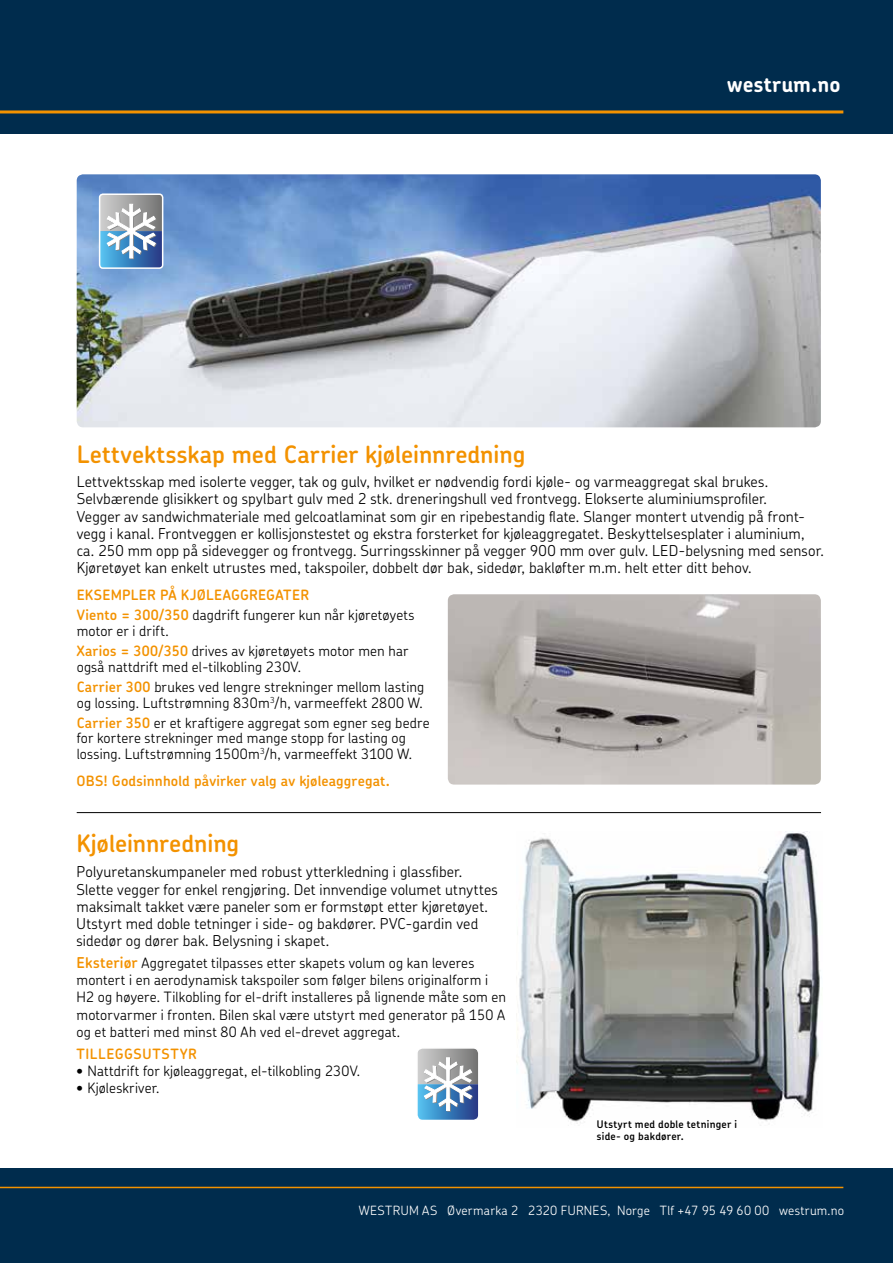
<style>
.page{position:relative;width:893px;height:1263px;background:#fff}
.page>*{position:absolute;margin:0;border:0;box-sizing:border-box;transform-origin:0 0}
.t1{font:600 24px "SKF Chevin";color:#f39200}
.t2{font:700 21px "SKF Chevin";letter-spacing:.01em;color:#fff}
.t3{font:300 15px/17.2px "SKF Chevin";letter-spacing:.01em;color:#000}
.t4{font:300 14.25px/17.2px "SKF Chevin";letter-spacing:.01em;color:#000}
.t5{font:600 14.25px/20px "SKF Chevin";letter-spacing:.015em;color:#f39200}
.t6{font:600 14.25px "SKF Chevin";letter-spacing:.05em;color:#f39200}
.t7{font:300 12.75px "SKF Chevin";letter-spacing:.025em;color:#fff}
.t8{font:600 10.5px/12px "SKF Chevin";letter-spacing:.025em;color:#000}
.s1{font-weight:300;color:#000}
.s2{font-weight:600;color:#f39200}
.s3{font-weight:600;font-size:15px;color:#f39200}
</style>
<div class="page">
<div style="left:0;top:1169px;width:893px;height:94px;background:#002c4d"></div>
<div style="left:0;top:0;width:893px;height:134px;background:#002c4d"></div>
<hr style="left:0;top:110px;width:843px;height:3px;background:#f39200">
<hr style="left:0;top:1187px;width:843px;height:1px;background:#f39200">
<img style="left:517px;top:831px;width:304px;height:293px">
<img style="left:77px;top:174px;width:744px;height:253px">
<svg style="left:102px;top:194px;width:61px;height:74px"></svg>
<div style="left:99px;top:193px;width:64px;height:76px;border:2px solid #fff;border-radius:3px"></div>
<svg style="left:418px;top:1049px;width:60px;height:70px"></svg>
<div style="left:416px;top:1047px;width:64px;height:74px;border:1px solid #fff;border-radius:6px"></div>
<img style="left:448px;top:594px;width:373px;height:190px">
<hr style="left:77px;top:812px;width:744px;height:1px;background:#000">
<h2 class="t2" style="left:727px;top:71px;width:115px">westrum.no</h2>
<h1 class="t1" style="left:77px;top:439px;width:450px">Lettvektsskap med Carrier kjøleinnredning</h1>
<p class="t3" style="left:77px;top:473px;width:749px">Lettvektsskap med isolerte vegger, tak og gulv, hvilket er nødvendig fordi kjøle- og varmeaggregat skal brukes.<br>Selvbærende glisikkert og spylbart gulv med 2 stk. dreneringshull ved frontvegg. Elokserte aluminiumsprofiler.<br>Vegger av sandwichmateriale med gelcoatlaminat som gir en ripebestandig flate. Slanger montert utvendig på front&shy;vegg i kanal. Frontveggen er kollisjonstestet og ekstra forsterket for kjøleaggregatet. Beskyttelsesplater i aluminium, ca. 250 mm opp på sidevegger og frontvegg. Surringsskinner på vegger 900 mm over gulv. LED-belysning med sensor.<br>Kjøretøyet kan enkelt utrustes med, takspoiler, dobbelt dør bak, sidedør, bakløfter m.m. helt etter ditt behov.</p>
<p class="t5" style="left:77px;top:585px;width:339px">EKSEMPLER PÅ KJØLEAGGREGATER<br>Viento = 300/350 <span class="s1">dagdrift fungerer kun når kjøretøyets</span></p>
<p class="t4" style="left:77px;top:621px;width:333px;line-height:20px">motor er i drift.<br><span class="s2">Xarios = 300/350</span> drives av kjøretøyets motor men har</p>
<p class="t4" style="left:77px;top:656px;width:349px;line-height:20px">også nattdrift med el-tilkobling 230V.<br><span class="s2">Carrier 300</span> brukes ved lengre strekninger mellom lasting</p>
<p class="t4" style="left:77px;top:692px;width:354px;line-height:20px">og lossing. Luftstrømning 830m<sup>3</sup>/h, varmeeffekt 2800 W.<br><span class="s2">Carrier 350</span> er et kraftigere aggregat som egner seg bedre</p>
<p class="t4" style="left:77px;top:730px;width:337px;line-height:15.8px">for kortere strekninger med mange stopp for lasting og lossing. Luftstrømning 1500m<sup>3</sup>/h, varmeeffekt 3100 W.</p>
<p class="t5" style="left:77px;top:770px;width:315px">OBS! Godsinnhold påvirker valg av kjøleaggregat.</p>
<h1 class="t1" style="left:77px;top:828px;width:164px">Kjøleinnredning</h1>
<p class="t3" style="left:77px;top:863px;width:423px">Polyuretanskumpaneler med robust ytterkledning i glassfiber.<br>Slette vegger for enkel rengjøring. Det innvendige volumet utnyttes maksimalt takket være paneler som er formstøpt etter kjøretøyet.<br>Utstyrt med doble tetninger i side- og bakdører. PVC-gardin ved sidedør og dører bak. Belysning i skapet.</p>
<p class="t4" style="left:77px;top:954px;width:431px"><span class="s3">Eksteriør</span> Aggregatet tilpasses etter skapets volum og kan leveres montert i en aerodynamisk takspoiler som følger bilens originalform i H2 og høyere. Tilkobling for el-drift installeres på lignende måte som en motorvarmer i fronten. Bilen skal være utstyrt med generator på 150 A og et batteri med minst 80 Ah ved el-drevet aggregat.</p>
<p class="t6" style="left:77px;top:1044px;width:122px">TILLEGGSUTSTYR</p>
<p class="t4" style="left:77px;top:1062px;width:285px">• Nattdrift for kjøleaggregat, el-tilkobling 230V.</p>
<p class="t4" style="left:77px;top:1079px;width:84px">• Kjøleskriver.</p>
<p class="t8" style="left:597px;top:1118px;width:142px">Utstyrt med doble tetninger i side- og bakdører.</p>
<p class="t7" style="left:359px;top:1202px;width:487px">WESTRUM AS Øvermarka 2 2320 FURNES, Norge Tlf +47 95 49 60 00 westrum.no</p>
</div>
